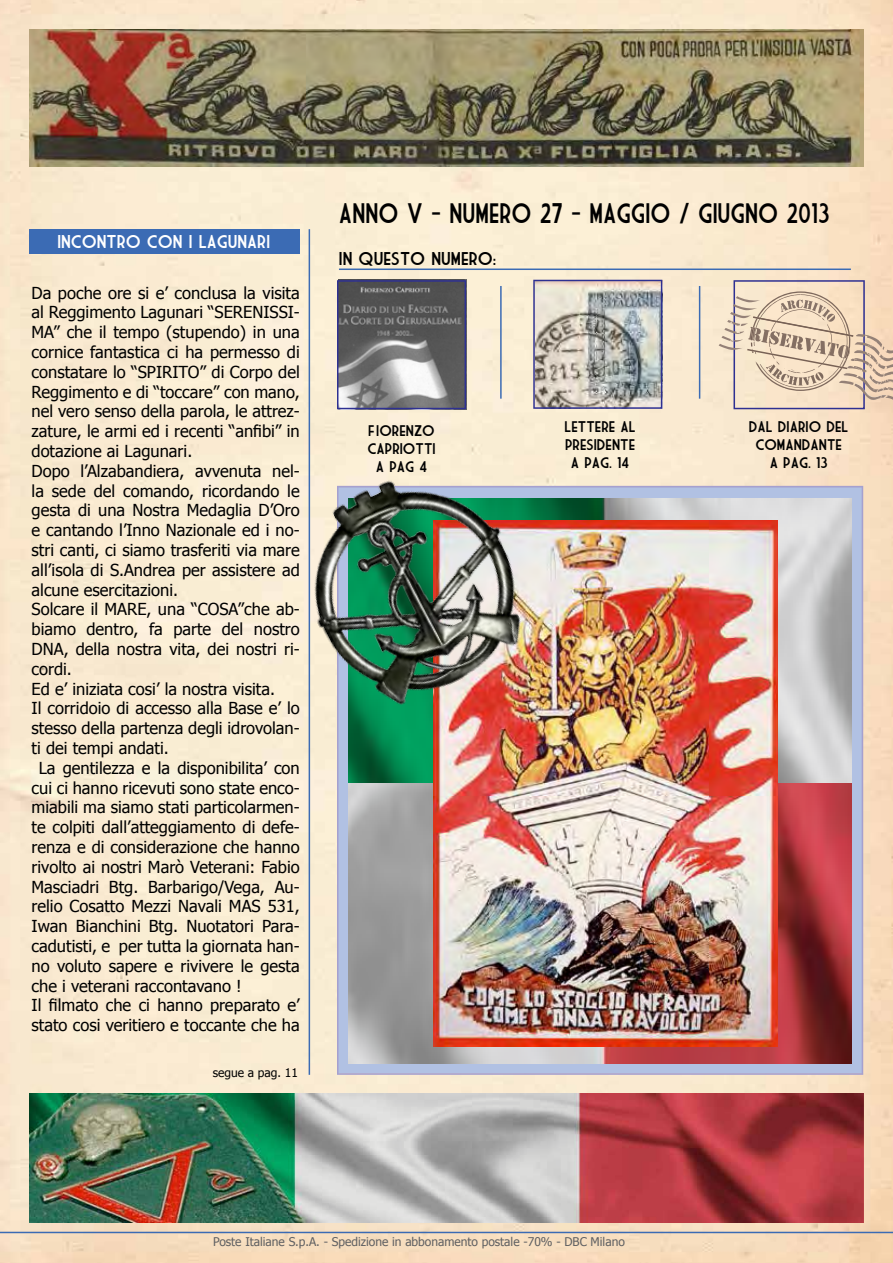
<style>
.page{position:relative;width:893px;height:1263px;background:#fff}
.page>*{position:absolute;margin:0;border:0;box-sizing:border-box;transform-origin:0 0}
.t1{font:27.3px "Market Deco";color:#000;scale:.88 1}
.t2{font:18px "Market Deco";color:#fff}
.t3{font:18px "Market Deco";color:#000}
.t4{font:16.5px "Tahoma";color:#000}
.t5{font:15px/18px "Market Deco";color:#000;text-align:center}
.t6{font:12px "Tahoma";color:#5f6062}
.t7{font:12px "Tahoma";color:#000}
</style>
<div class="page">
<img style="left:0;top:0;width:893px;height:1263px">
<img style="left:30px;top:30px;width:833px;height:136px">
<img style="left:30px;top:1094px;width:833px;height:128px">
<hr style="left:339px;top:268px;width:512px;height:2px;background:#3b6bb4">
<div style="left:30px;top:229px;width:270px;height:25px;background:#3b6bb4"></div>
<hr style="left:309px;top:229px;width:1px;height:846px;background:#3b6bb4">
<hr style="left:500px;top:286px;width:2px;height:113px;background:#3b6bb4">
<hr style="left:699px;top:286px;width:1px;height:113px;background:#3b6bb4">
<svg style="left:337px;top:486px;width:526px;height:589px;background:#b0bbdd"></svg>
<hr style="left:0;top:1232px;width:893px;height:1px;background:#3b6bb4">
<svg style="left:719px;top:280px;width:174px;height:129px;background:#e1cdb8"></svg>
<img style="left:854px;top:370px;width:39px;height:31px">
<svg style="left:337px;top:280px;width:129px;height:129px;background:#737478"></svg>
<svg style="left:533px;top:280px;width:129px;height:129px;background:#b3b1ad"></svg>
<img style="left:348px;top:782px;width:504px;height:281px">
<img style="left:348px;top:499px;width:504px;height:283px">
<img style="left:433px;top:521px;width:344px;height:525px">
<img style="left:256px;top:438px;width:309px;height:309px">
<p class="t2" style="left:57px;top:234px;width:214px">INCONTRO CON I LAGUNARI</p>
<p class="t4" style="left:32px;top:282px;width:270px">Da poche ore si e’ conclusa la visita</p>
<p class="t4" style="left:32px;top:301px;width:270px">al Reggimento Lagunari “SERENISSI-</p>
<p class="t4" style="left:32px;top:321px;width:270px">MA” che il tempo (stupendo) in una</p>
<p class="t4" style="left:32px;top:341px;width:270px">cornice fantastica ci ha permesso di</p>
<p class="t4" style="left:32px;top:361px;width:270px">constatare lo “SPIRITO” di Corpo del</p>
<p class="t4" style="left:32px;top:381px;width:270px">Reggimento e di “toccare” con mano,</p>
<p class="t4" style="left:32px;top:400px;width:270px">nel vero senso della parola, le attrez-</p>
<p class="t4" style="left:32px;top:420px;width:270px">zature, le armi ed i recenti “anfibi” in</p>
<p class="t4" style="left:32px;top:440px;width:162px">dotazione ai Lagunari.</p>
<p class="t4" style="left:32px;top:460px;width:270px">Dopo l’Alzabandiera, avvenuta nel-</p>
<p class="t4" style="left:32px;top:480px;width:270px">la sede del comando, ricordando le</p>
<p class="t4" style="left:32px;top:499px;width:270px">gesta di una Nostra Medaglia D’Oro</p>
<p class="t4" style="left:32px;top:519px;width:270px">e cantando l’Inno Nazionale ed i no-</p>
<p class="t4" style="left:32px;top:539px;width:270px">stri canti, ci siamo trasferiti via mare</p>
<p class="t4" style="left:32px;top:559px;width:270px">all’isola di S.Andrea per assistere ad</p>
<p class="t4" style="left:32px;top:579px;width:148px">alcune esercitazioni.</p>
<p class="t4" style="left:32px;top:598px;width:270px">Solcare il MARE, una “COSA”che ab-</p>
<p class="t4" style="left:32px;top:618px;width:270px">biamo dentro, fa parte del nostro</p>
<p class="t4" style="left:32px;top:638px;width:270px">DNA, della nostra vita, dei nostri ri-</p>
<p class="t4" style="left:32px;top:658px;width:42px">cordi.</p>
<p class="t4" style="left:32px;top:678px;width:245px">Ed e’ iniziata cosi’ la nostra visita.</p>
<p class="t4" style="left:32px;top:697px;width:270px">Il corridoio di accesso alla Base e’ lo</p>
<p class="t4" style="left:32px;top:717px;width:270px">stesso della partenza degli idrovolan-</p>
<p class="t4" style="left:32px;top:737px;width:139px">ti dei tempi andati.</p>
<p class="t4" style="left:39px;top:757px;width:263px">La gentilezza e la disponibilita’ con</p>
<p class="t4" style="left:32px;top:777px;width:270px">cui ci hanno ricevuti sono state enco-</p>
<p class="t4" style="left:32px;top:796px;width:270px">miabili ma siamo stati particolarmen-</p>
<p class="t4" style="left:32px;top:816px;width:270px">te colpiti dall’atteggiamento di defe-</p>
<p class="t4" style="left:32px;top:836px;width:270px">renza e di considerazione che hanno</p>
<p class="t4" style="left:32px;top:856px;width:270px">rivolto ai nostri Marò Veterani: Fabio</p>
<p class="t4" style="left:32px;top:876px;width:270px">Masciadri Btg. Barbarigo/Vega, Au-</p>
<p class="t4" style="left:32px;top:895px;width:270px">relio Cosatto Mezzi Navali MAS 531,</p>
<p class="t4" style="left:32px;top:915px;width:270px">Iwan Bianchini Btg. Nuotatori Para-</p>
<p class="t4" style="left:32px;top:935px;width:270px">cadutisti, e per tutta la giornata han-</p>
<p class="t4" style="left:32px;top:955px;width:270px">no voluto sapere e rivivere le gesta</p>
<p class="t4" style="left:32px;top:975px;width:212px">che i veterani raccontavano !</p>
<p class="t4" style="left:32px;top:994px;width:270px">Il filmato che ci hanno preparato e’</p>
<p class="t4" style="left:32px;top:1014px;width:270px">stato cosi veritiero e toccante che ha</p>
<p class="t7" style="left:213px;top:1064px;width:87px">segue a pag. 11</p>
<h1 class="t1" style="left:339px;top:201px;width:559px">ANNO V - NUMERO 27 - MAGGIO / GIUGNO 2013</h1>
<p class="t3" style="left:339px;top:250px;width:159px">IN QUESTO NUMERO:</p>
<p class="t5" style="left:367px;top:422px;width:70px">FFIIORENZO<br>CAPRIOTTI<br>A PAG 4</p>
<p class="t5" style="left:565px;top:418px;width:73px">LETTERE AL<br>PRESIDENTE<br>A PAG. 14</p>
<p class="t5" style="left:749px;top:418px;width:101px">DAL DIARIO DEL<br>COMANDANTE<br>A PAG. 13</p>
<p class="t6" style="left:213px;top:1233px;width:413px">Poste Italiane S.p.A. - Spedizione in abbonamento postale -70% - DBC Milano</p>
</div>
